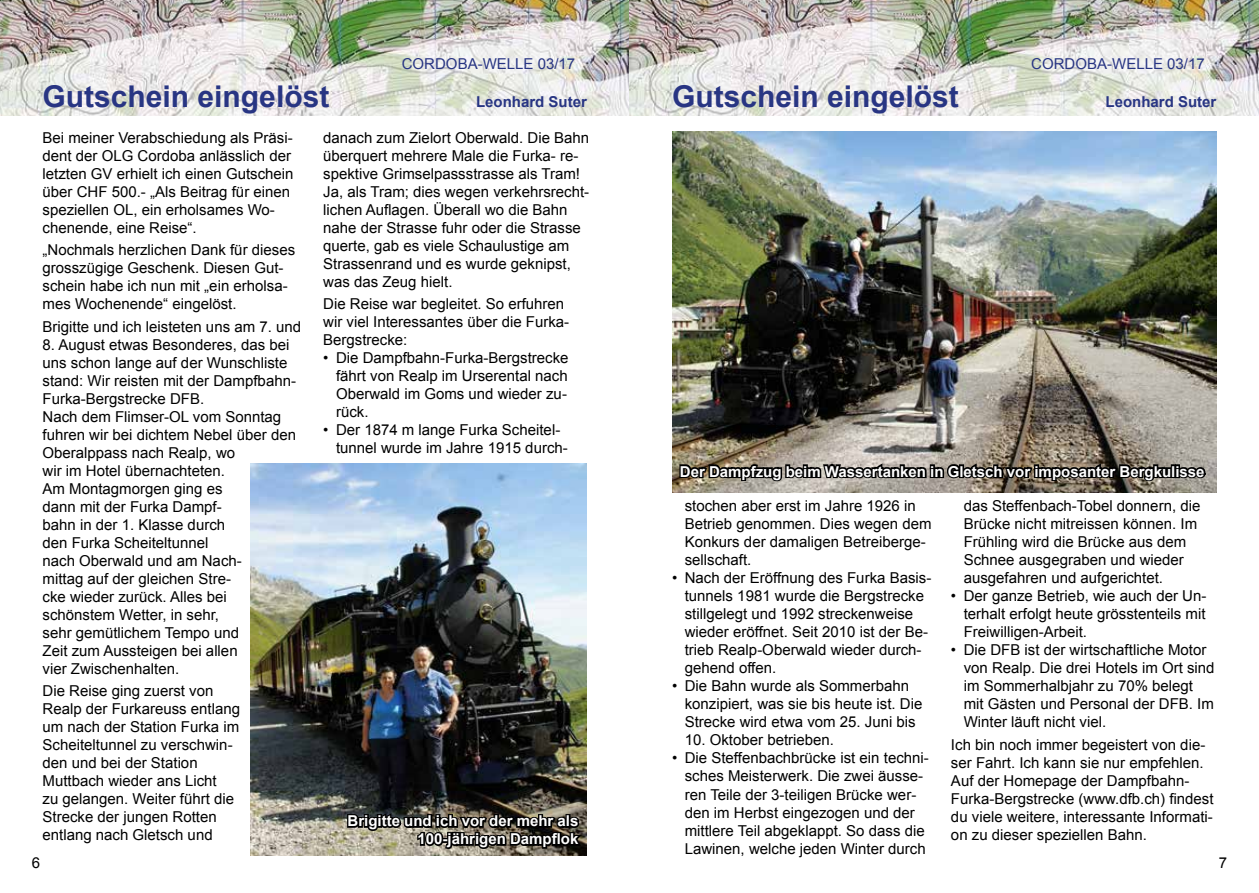
<style>
.page{position:relative;width:1259px;height:893px;background:#fff}
.page>*{position:absolute;margin:0;border:0;box-sizing:border-box;transform-origin:0 0}
.t1{font:700 30px "Arial";color:#283583}
.t2{font:15px/18px "Arial";color:#000}
.t3{font:700 15px/18px "Arial";color:#fff;text-align:right}
.t4{font:15px "Arial";color:#283583}
.t5{font:700 15px "Arial";color:#283583}
</style>
<div class="page">
<img style="left:0;top:0;width:1259px;height:116px">
<img style="left:251px;top:464px;width:336px;height:392px">
<img style="left:672px;top:132px;width:544px;height:360px">
<svg style="left:678px;top:453px;width:530px;height:33px;background:#6c655b"></svg>
<svg style="left:345px;top:803px;width:240px;height:48px;background:#4b483f"></svg>
<p class="t4" style="left:402px;top:54px;width:175px">CORDOBA-WELLE 03/17</p>
<p class="t4" style="left:1031px;top:54px;width:175px">CORDOBA-WELLE 03/17</p>
<h1 class="t1" style="left:43px;top:76px;width:288px">Gutschein eingelöst</h1>
<p class="t5" style="left:476px;top:92px;width:112px">Leonhard Suter</p>
<p class="t2" style="left:43px;top:129px;width:252px">Bei meiner Verabschiedung als Präsi&shy;dent der OLG Cordoba anlässlich der letzten GV erhielt ich einen Gutschein über CHF 500.- „Als Beitrag für einen speziellen OL, ein erholsames Wo&shy;chenende, eine Reise“.</p>
<p class="t2" style="left:43px;top:241px;width:254px">„Nochmals herzlichen Dank für dieses grosszügige Geschenk. Diesen Gut&shy;schein habe ich nun mit „ein erholsa&shy;mes Wochenende“ eingelöst.</p>
<p class="t2" style="left:43px;top:318px;width:260px">Brigitte und ich leisteten uns am 7. und</p>
<p class="t2" style="left:43px;top:336px;width:255px">8. August etwas Besonderes, das bei uns schon lange auf der Wunschliste stand: Wir reisten mit der Dampfbahn-<br>Furka-Bergstrecke DFB.<br>Nach dem Flimser-OL vom Sonntag fuhren wir bei dichtem Nebel über den<br>Oberalppass nach Realp, wo<br>wir im Hotel übernachteten.<br>Am Montagmorgen ging es<br>dann mit der Furka Dampf-<br>bahn in der 1. Klasse durch<br>den Furka Scheiteltunnel<br>nach Oberwald und am Nach-<br>mittag auf der gleichen Stre-<br>cke wieder zurück. Alles bei schönstem Wetter, in sehr,<br>sehr gemütlichem Tempo und<br>Zeit zum Aussteigen bei allen<br>vier Zwischenhalten.</p>
<p class="t2" style="left:43px;top:682px;width:199px">Die Reise ging zuerst von<br>Realp der Furkareuss entlang um nach der Station Furka im<br>Scheiteltunnel zu verschwin&shy;den und bei der Station<br>Muttbach wieder ans Licht<br>zu gelangen. Weiter führt die<br>Strecke der jungen Rotten entlang nach Gletsch und</p>
<h1 class="t1" style="left:672px;top:76px;width:288px">Gutschein eingelöst</h1>
<p class="t5" style="left:1105px;top:92px;width:112px">Leonhard Suter</p>
<p class="t2" style="left:323px;top:129px;width:267px">danach zum Zielort Oberwald. Die Bahn überquert mehrere Male die Furka- re&shy;spektive Grimselpassstrasse als Tram!<br>Ja, als Tram; dies wegen verkehrsrecht&shy;lichen Auflagen. Überall wo die Bahn nahe der Strasse fuhr oder die Strasse querte, gab es viele Schaulustige am Strassenrand und es wurde geknipst, was das Zeug hielt.</p>
<p class="t2" style="left:323px;top:295px;width:247px">Die Reise war begleitet. So erfuhren wir viel Interessantes über die Furka-<br>Bergstrecke:</p>
<p class="t2" style="left:336px;top:349px;width:234px;text-align:justify;text-indent:-13px">• Die Dampfbahn-Furka-Bergstrecke fährt von Realp im Urserental nach Oberwald im Goms und wieder zu&shy;rück.</p>
<p class="t2" style="left:336px;top:421px;width:233px;text-indent:-13px">• Der 1874 m lange Furka Scheitel&shy;tunnel wurde im Jahre 1915 durch-</p>
<p class="t3" style="left:680px;top:463px;width:526px">Der Dampfzug beim Wassertanken in Gletsch vor imposanter Bergkulisse</p>
<p class="t2" style="left:963px;top:497px;width:238px">das Steffenbach-Tobel donnern, die Brücke nicht mitreissen können. Im Frühling wird die Brücke aus dem Schnee ausgegraben und wieder ausgefahren und aufgerichtet.</p>
<p class="t2" style="left:963px;top:587px;width:244px;text-align:justify;text-indent:-13px">• Der ganze Betrieb, wie auch der Un&shy;terhalt erfolgt heute grösstenteils mit Freiwilligen-Arbeit.</p>
<p class="t2" style="left:963px;top:641px;width:252px;text-indent:-13px">• Die DFB ist der wirtschaftliche Motor von Realp. Die drei Hotels im Ort sind im Sommerhalbjahr zu 70% belegt mit Gästen und Personal der DFB. Im Winter läuft nicht viel.</p>
<p class="t2" style="left:951px;top:736px;width:264px">Ich bin noch immer begeistert von die&shy;ser Fahrt. Ich kann sie nur empfehlen.<br>Auf der Homepage der Dampfbahn-Furka-Bergstrecke (www.dfb.ch) findest du viele weitere, interessante Informati&shy;on zu dieser speziellen Bahn.</p>
<p class="t2" style="left:685px;top:497px;width:248px">stochen aber erst im Jahre 1926 in<br>Betrieb genommen. Dies wegen dem<br>Konkurs der damaligen Betreiberge&shy;sellschaft.</p>
<p class="t2" style="left:685px;top:569px;width:248px;text-indent:-13px">• Nach der Eröffnung des Furka Basis&shy;tunnels 1981 wurde die Bergstrecke stillgelegt und 1992 streckenweise wieder eröffnet. Seit 2010 ist der Be&shy;trieb Realp-Oberwald wieder durch&shy;gehend offen.</p>
<p class="t2" style="left:685px;top:677px;width:239px;text-indent:-13px">• Die Bahn wurde als Sommerbahn konzipiert, was sie bis heute ist. Die<br>Strecke wird etwa vom 25. Juni bis</p>
<p class="t2" style="left:685px;top:731px;width:151px">10. Oktober betrieben.</p>
<p class="t2" style="left:685px;top:749px;width:246px;text-indent:-13px">• Die Steffenbachbrücke ist ein techni&shy;sches Meisterwerk. Die zwei äusse&shy;ren Teile der 3-teiligen Brücke wer&shy;den im Herbst eingezogen und der mittlere Teil abgeklappt. So dass die Lawinen, welche jeden Winter durch</p>
<p class="t3" style="left:347px;top:812px;width:232px">Brigitte und ich vor der mehr als<br>100-jährigen Dampflok</p>
<p class="t2" style="left:32px;top:854px;width:10px">6</p>
<p class="t2" style="left:1219px;top:854px;width:10px">7</p>
</div>
